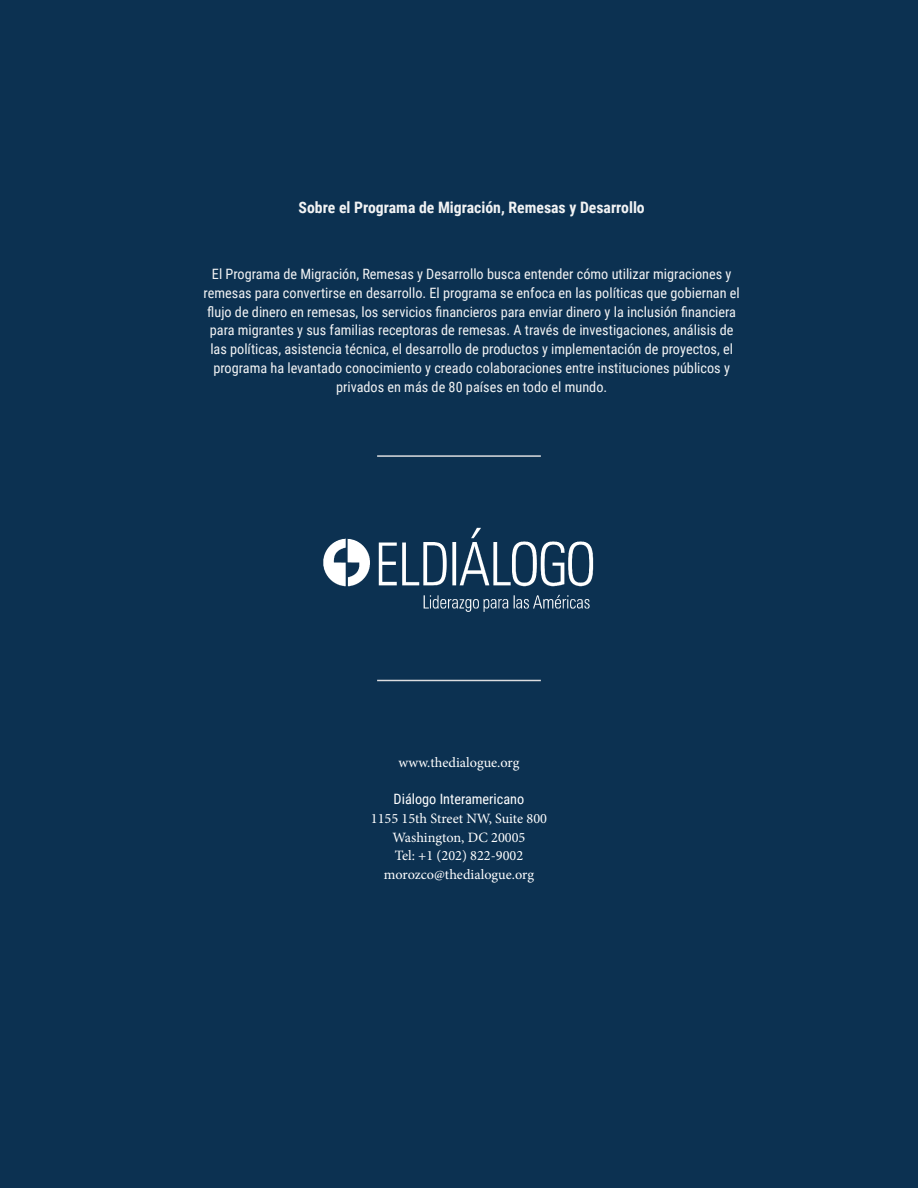
<style>
.page{position:relative;width:918px;height:1188px;background:#0c3151}
.page>*{position:absolute;margin:0;border:0;box-sizing:border-box;transform-origin:0 0}
.Content_-_Body_text{font:700 15.75px "Roboto Condensed";color:#f2f3f4}
.Body_Text{font:14.25px/18.8px "Roboto Condensed";color:#f2f3f4;text-align:center}
.Body_Text-2{font:14.25px/18.8px "Minion Pro";color:#fff;text-align:center}
.s1{font-family:"Roboto Condensed"}
</style>
<div class="page">
<hr style="left:377px;top:680px;width:164px;height:1px;background:#dcdddf">
<hr style="left:377px;top:455px;width:164px;height:2px;background:#dcdddf">
<img style="left:323px;top:527px;width:271px;height:85px">
<p class="Content_-_Body_text" style="left:299px;top:196px;width:348px">Sobre el Programa de Migración, Remesas y Desarrollo</p>
<p class="Body_Text" style="left:203px;top:264px;width:538px">El Programa de Migración, Remesas y Desarrollo busca entender cómo utilizar migraciones y remesas para convertirse en desarrollo. El programa se enfoca en las políticas que gobiernan el flujo de dinero en remesas, los servicios financieros para enviar dinero y la inclusión financiera para migrantes y sus familias receptoras de remesas. A través de investigaciones, análisis de las políticas, asistencia técnica, el desarrollo de productos y implementación de proyectos, el programa ha levantado conocimiento y creado colaboraciones entre instituciones públicos y privados en más de 80 países en todo el mundo.</p>
<p class="Body_Text-2" style="left:399px;top:753px;width:122px">www.thedialogue.org</p>
<p class="Body_Text-2" style="left:371px;top:790px;width:178px"><span class="s1">Diálogo Interamericano<br></span>1155 15th Street NW, Suite 800<br>Washington, DC 20005<br>Tel: +1 (202) 822-9002</p>
<p class="Body_Text-2" style="left:384px;top:865px;width:152px">morozco@thedialogue.org</p>
</div>
